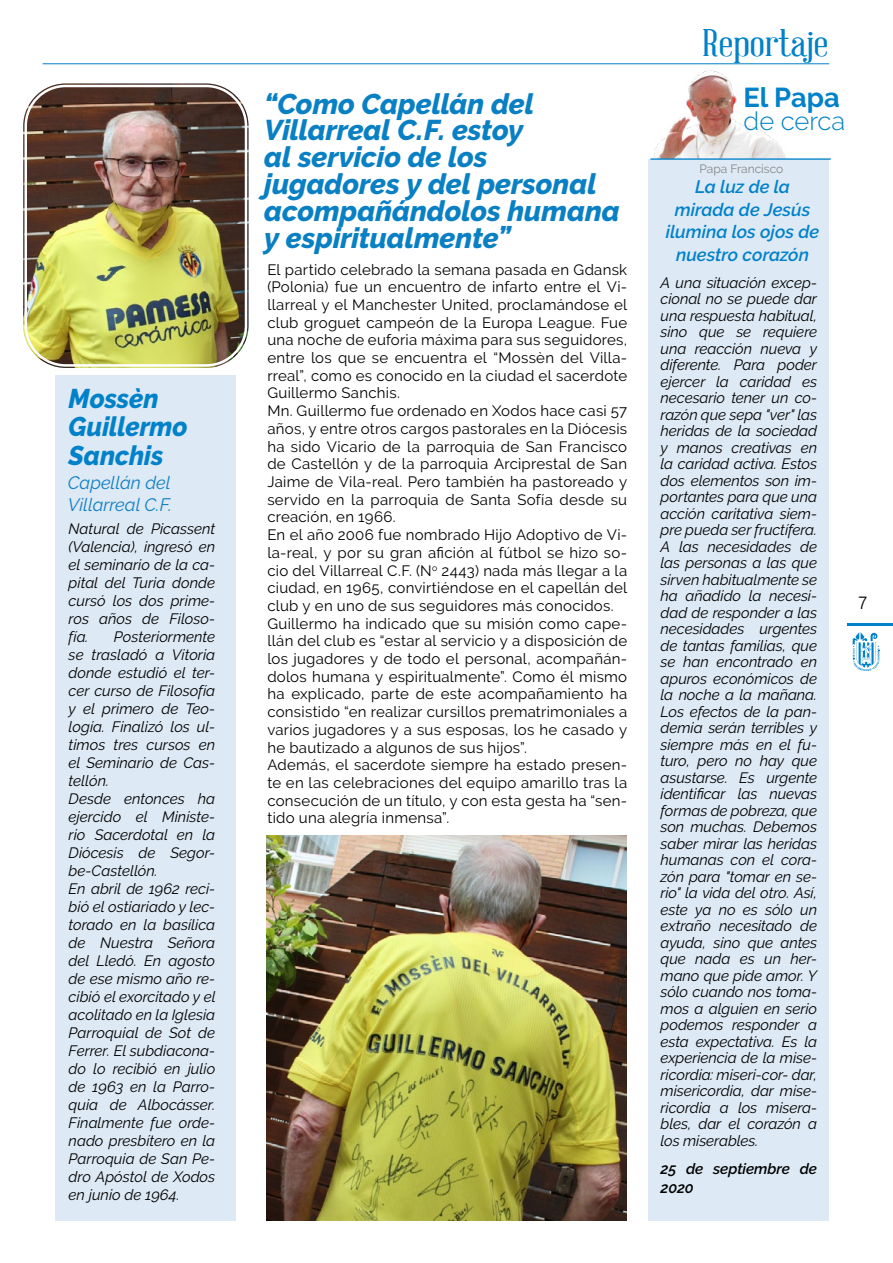
<style>
.page{position:relative;width:893px;height:1263px;background:#fff}
.page>*{position:absolute;margin:0;border:0;box-sizing:border-box;transform-origin:0 0}
.t1{font:37.5px "Abraham Lincoln";color:#0081c9;scale:1.2 1}
.t2{font:italic 800 28.5px/27px "Raleway";letter-spacing:-.005em;color:#0a80c4}
.t3{font:700 27.3px "Raleway";color:#0081c9}
.t4{font:italic 800 27px/28.5px "Raleway";color:#0081c9;scale:.95 1}
.t5{font:300 25.65px "Raleway";color:#0081c9}
.t6{font:italic 600 18px/22.5px "Raleway";color:#0081c9;text-align:center}
.t7{font:italic 18px/21.6px "Raleway";color:#107fc3}
.t8{font:300 18px "Ubuntu";color:#000}
.t9{font:italic 15px/16.5px "Raleway";color:#000;text-align:justify}
.t10{font:15px/17.7px "Raleway";letter-spacing:.015em;color:#000}
.t11{font:italic 600 15px/19.5px "Raleway";letter-spacing:-.005em;color:#000}
.t12{font:12px "Raleway";color:#878787}
</style>
<div class="page">
<hr style="left:847px;top:624px;width:46px;height:2px;background:#0081c9">
<svg style="left:853px;top:632px;width:26px;height:39px"></svg>
<hr style="left:43px;top:63px;width:786px;height:1px;background:#0081c9">
<img style="left:654px;top:70px;width:132px;height:88px">
<div style="left:648px;top:159px;width:181px;height:1061px;background:#dde9f5"></div>
<hr style="left:650px;top:158px;width:181px;height:2px;background:#0081c9">
<img style="left:23px;top:83px;width:226px;height:285px">
<div style="left:19px;top:80px;width:233px;height:292px;border:2px solid #fff;border-radius:45px"></div>
<div style="left:24px;top:85px;width:223px;height:282px;border:2px solid #fff;border-radius:40px"></div>
<div style="left:55px;top:375px;width:180px;height:845px;background:#dde9f5"></div>
<img style="left:266px;top:835px;width:360px;height:385px">
<h3 class="t4" style="left:69px;top:384px;width:127px">Mossèn<br>Guillermo<br>Sanchis</h3>
<p class="t7" style="left:68px;top:472px;width:106px">Capellán del<br>Villarreal C.F.</p>
<p class="t9" style="left:69px;top:520px;width:148px;line-height:18px">Natural de Picassent (Valencia), ingresó en el seminario de la ca&shy;pital del Turia donde cursó los dos prime&shy;ros años de Filoso&shy;fía.</p>
<p class="t9" style="left:69px;top:628px;width:148px;line-height:18px;text-align:left;text-indent:45px">Posteriormente se trasladó a Vitoria donde estudió el ter&shy;cer curso de Filosofía y el primero de Teo&shy;logía. Finalizó los ul&shy;timos tres cursos en el Seminario de Cas&shy;tellón.<br>Desde entonces ha ejercido el Ministe&shy;rio Sacerdotal en la<br>Diócesis de Segor&shy;be-Castellón.<br>En abril de 1962 reci&shy;bió el ostiariado y lec&shy;torado en la basílica de Nuestra Señora del Lledó. En agosto de ese mismo año re&shy;cibió el exorcitado y el acolitado en la Iglesia<br>Parroquial de Sot de<br>Ferrer. El subdiacona&shy;do lo recibió en julio de 1963 en la Parro&shy;quia de Albocásser.<br>Finalmente fue orde&shy;nado presbítero en la<br>Parroquia de San Pe&shy;dro Apóstol de Xodos en junio de 1964.</p>
<h2 class="t2" style="left:264px;top:90px;width:357px">“Como Capellán del<br>Villarreal C.F. estoy<br>al servicio de los jugadores y del personal acompañándolos humana y espiritualmente”</h2>
<p class="t10" style="left:267px;top:260px;width:361px">El partido celebrado la semana pasada en Gdansk (Polonia) fue un encuentro de infarto entre el Vi&shy;llarreal y el Manchester United, proclamándose el club groguet campeón de la Europa League. Fue una noche de euforia máxima para sus seguidores, entre los que se encuentra el “Mossèn del Villa&shy;rreal”, como es conocido en la ciudad el sacerdote Guillermo Sanchis.<br>Mn. Guillermo fue ordenado en Xodos hace casi 57 años, y entre otros cargos pastorales en la Diócesis ha sido Vicario de la parroquia de San Francisco de Castellón y de la parroquia Arciprestal de San Jaime de Vila-real. Pero también ha pastoreado y servido en la parroquia de Santa Sofía desde su creación, en 1966.<br>En el año 2006 fue nombrado Hijo Adoptivo de Vi&shy;la-real, y por su gran afición al fútbol se hizo so&shy;cio del Villarreal C.F. (N<sup>o</sup> 2443) nada más llegar a la ciudad, en 1965, convirtiéndose en el capellán del club y en uno de sus seguidores más conocidos.<br>Guillermo ha indicado que su misión como cape&shy;llán del club es “estar al servicio y a disposición de los jugadores y de todo el personal, acompañán&shy;dolos humana y espiritualmente”. Como él mismo ha explicado, parte de este acompañamiento ha consistido “en realizar cursillos prematrimoniales a varios jugadores y a sus esposas, los he casado y he bautizado a algunos de sus hijos”.<br>Además, el sacerdote siempre ha estado presen&shy;te en las celebraciones del equipo amarillo tras la consecución de un título, y con esta gesta ha “sen&shy;tido una alegría inmensa”.</p>
<h1 class="t1" style="left:703px;top:23px;width:106px">Reportaje</h1>
<h3 class="t3" style="left:744px;top:82px;width:98px">El Papa</h3>
<h3 class="t5" style="left:744px;top:106px;width:103px">de cerca</h3>
<p class="t12" style="left:699px;top:162px;width:85px">Papa Francisco</p>
<p class="t6" style="left:666px;top:175px;width:155px">La luz de la mirada de Jesús ilumina los ojos de nuestro corazón</p>
<p class="t9" style="left:661px;top:274px;width:158px">A una situación excep&shy;cional no se puede dar una respuesta habitual, sino que se requiere una reacción nueva y diferente. Para poder ejercer la caridad es necesario tener un co&shy;razón que sepa "ver" las heridas de la sociedad y manos creativas en la caridad activa. Estos dos elementos son im&shy;portantes para que una acción caritativa siem&shy;pre pueda ser fructífera.<br>A las necesidades de las personas a las que sirven habitualmente se ha añadido la necesi&shy;dad de responder a las necesidades urgentes de tantas familias, que se han encontrado en apuros económicos de la noche a la mañana.<br>Los efectos de la pan&shy;demia serán terribles y siempre más en el fu&shy;turo, pero no hay que asustarse. Es urgente identificar las nuevas formas de pobreza, que son muchas. Debemos saber mirar las heridas humanas con el cora&shy;zón para "tomar en se&shy;rio" la vida del otro. Así, este ya no es sólo un extraño necesitado de ayuda, sino que antes que nada es un her&shy;mano que pide amor. Y sólo cuando nos toma&shy;mos a alguien en serio podemos responder a esta expectativa. Es la experiencia de la mise&shy;ricordia: miseri-cor- dar, misericordia, dar mise&shy;ricordia a los misera&shy;bles, dar el corazón a los miserables.</p>
<p class="t11" style="left:661px;top:1159px;width:158px">25 de septiembre de<br>2020</p>
<p class="t8" style="left:858px;top:591px;width:12px">7</p>
</div>
